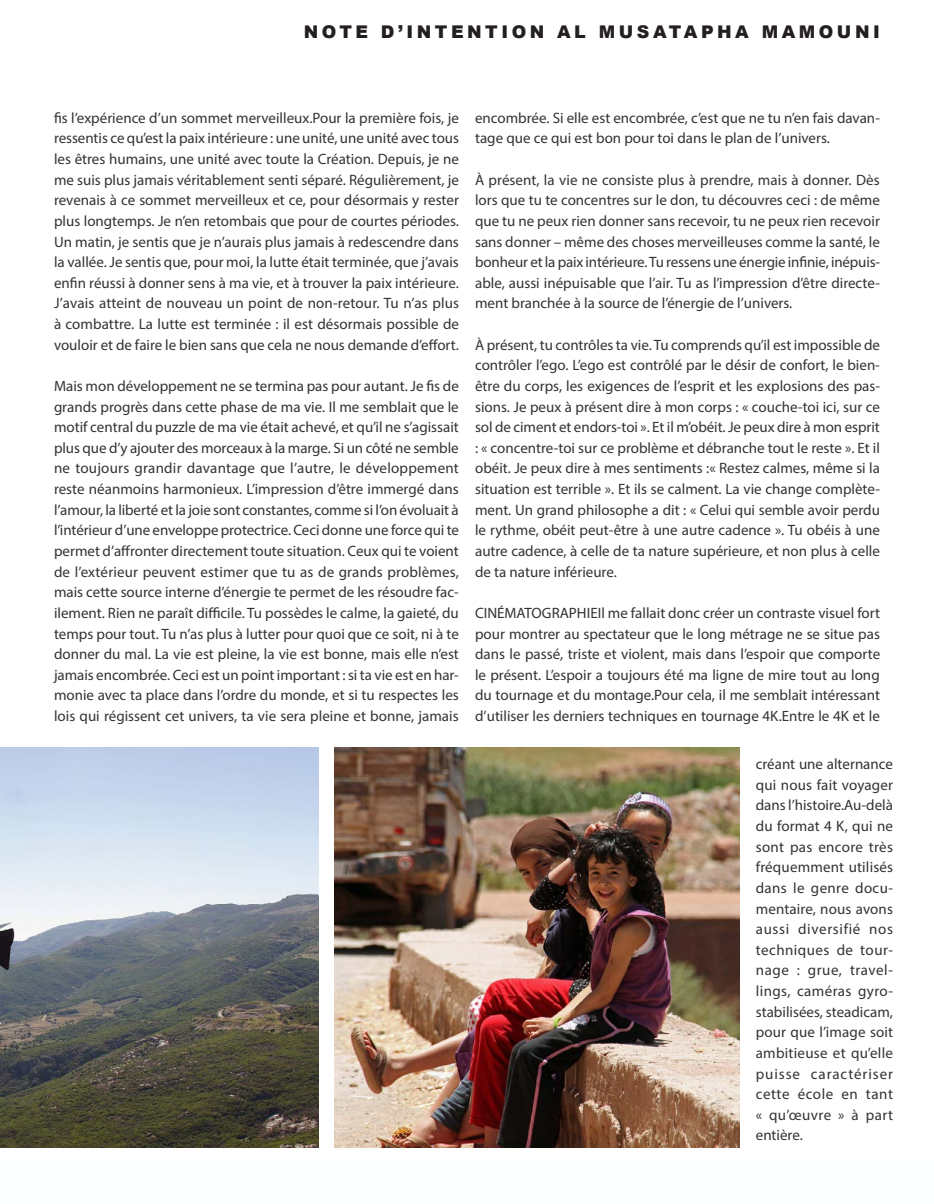
<style>
.page{position:relative;width:934px;height:1204px;background:#fff}
.page>*{position:absolute;margin:0;border:0;box-sizing:border-box;transform-origin:0 0}
.Header_master_page{font:900 17.5px "Arial";letter-spacing:.2em;color:#231f20}
.Body{font:15px/20.6px "Myriad Pro";color:#323332;text-align:justify}
.Caption_body_left{font:13.75px "Myriad Pro";color:#656666}
</style>
<div class="page">
<img style="left:0;top:747px;width:318px;height:400px">
<img style="left:335px;top:747px;width:404px;height:400px">
<div style="left:0;top:1159px;width:934px;height:45px;background:#fbfdfe"></div>
<p class="Header_master_page" style="left:304px;top:19px;width:578px">NOTE D’INTENTION AL MUSATAPHA MAMOUNI</p>
<p class="Body" style="left:54px;top:107px;width:407px">fis l’expérience d’un sommet merveilleux.Pour la première fois, je ressentis ce qu’est la paix intérieure : une unité, une unité avec tous les êtres humains, une unité avec toute la Création. Depuis, je ne me suis plus jamais véritablement senti séparé. Régulièrement, je revenais à ce sommet merveilleux et ce, pour désormais y rester plus longtemps. Je n’en retombais que pour de courtes périodes.<br>Un matin, je sentis que je n’aurais plus jamais à redescendre dans la vallée. Je sentis que, pour moi, la lutte était terminée, que j’avais enfin réussi à donner sens à ma vie, et à trouver la paix intérieure.<br>J’avais atteint de nouveau un point de non-retour. Tu n’as plus à combattre. La lutte est terminée : il est désormais possible de vouloir et de faire le bien sans que cela ne nous demande d’effort.</p>
<p class="Body" style="left:54px;top:375px;width:406px">Mais mon développement ne se termina pas pour autant. Je fis de grands progrès dans cette phase de ma vie. Il me semblait que le motif central du puzzle de ma vie était achevé, et qu’il ne s’agissait plus que d’y ajouter des morceaux à la marge. Si un côté ne semble ne toujours grandir davantage que l’autre, le développement reste néanmoins harmonieux. L’impression d’être immergé dans l’amour, la liberté et la joie sont constantes, comme si l’on évoluait à l’intérieur d’une enveloppe protectrice. Ceci donne une force qui te permet d’affronter directement toute situation. Ceux qui te voient de l’extérieur peuvent estimer que tu as de grands problèmes, mais cette source interne d’énergie te permet de les résoudre fac&shy;ilement. Rien ne paraît difficile. Tu possèdes le calme, la gaieté, du temps pour tout. Tu n’as plus à lutter pour quoi que ce soit, ni à te donner du mal. La vie est pleine, la vie est bonne, mais elle n’est jamais encombrée. Ceci est un point important : si ta vie est en har&shy;monie avec ta place dans l’ordre du monde, et si tu respectes les lois qui régissent cet univers, ta vie sera pleine et bonne, jamais</p>
<p class="Body" style="left:475px;top:107px;width:406px">encombrée. Si elle est encombrée, c’est que ne tu n’en fais davan&shy;tage que ce qui est bon pour toi dans le plan de l’univers.</p>
<p class="Body" style="left:475px;top:169px;width:406px">À présent, la vie ne consiste plus à prendre, mais à donner. Dès lors que tu te concentres sur le don, tu découvres ceci : de même que tu ne peux rien donner sans recevoir, tu ne peux rien recevoir sans donner – même des choses merveilleuses comme la santé, le bonheur et la paix intérieure. Tu ressens une énergie infinie, inépuis&shy;able, aussi inépuisable que l’air. Tu as l’impression d’être directe&shy;ment branchée à la source de l’énergie de l’univers.</p>
<p class="Body" style="left:475px;top:334px;width:406px">À présent, tu contrôles ta vie. Tu comprends qu’il est impossible de contrôler l’ego. L’ego est contrôlé par le désir de confort, le bien&shy;être du corps, les exigences de l’esprit et les explosions des pas&shy;sions. Je peux à présent dire à mon corps : « couche-toi ici, sur ce sol de ciment et endors-toi ». Et il m’obéit. Je peux dire à mon esprit : « concentre-toi sur ce problème et débranche tout le reste ». Et il obéit. Je peux dire à mes sentiments :« Restez calmes, même si la situation est terrible ». Et ils se calment. La vie change complète&shy;ment. Un grand philosophe a dit : « Celui qui semble avoir perdu le rythme, obéit peut-être à une autre cadence ». Tu obéis à une autre cadence, à celle de ta nature supérieure, et non plus à celle de ta nature inférieure.</p>
<p class="Body" style="left:475px;top:602px;width:407px">CINÉMATOGRAPHIEIl me fallait donc créer un contraste visuel fort pour montrer au spectateur que le long métrage ne se situe pas dans le passé, triste et violent, mais dans l’espoir que comporte le présent. L’espoir a toujours été ma ligne de mire tout au long du tournage et du montage.Pour cela, il me semblait intéressant d’utiliser les derniers techniques en tournage 4K.Entre le 4K et le</p>
<p class="Body" style="left:756px;top:753px;width:139px">créant une alternance qui nous fait voyager dans l’histoire.Au-delà du format 4 K, qui ne sont pas encore très fréquemment utilisés dans le genre docu&shy;mentaire, nous avons aussi diversifié nos techniques de tour&shy;nage : grue, travel&shy;lings, caméras gyro&shy;stabilisées, steadicam, pour que l’image soit ambitieuse et qu’elle puisse caractériser cette école en tant « qu’œuvre » à part entière.</p>
<p class="Caption_body_left" style="left:756px;top:797px;width:4px">.</p>
</div>
